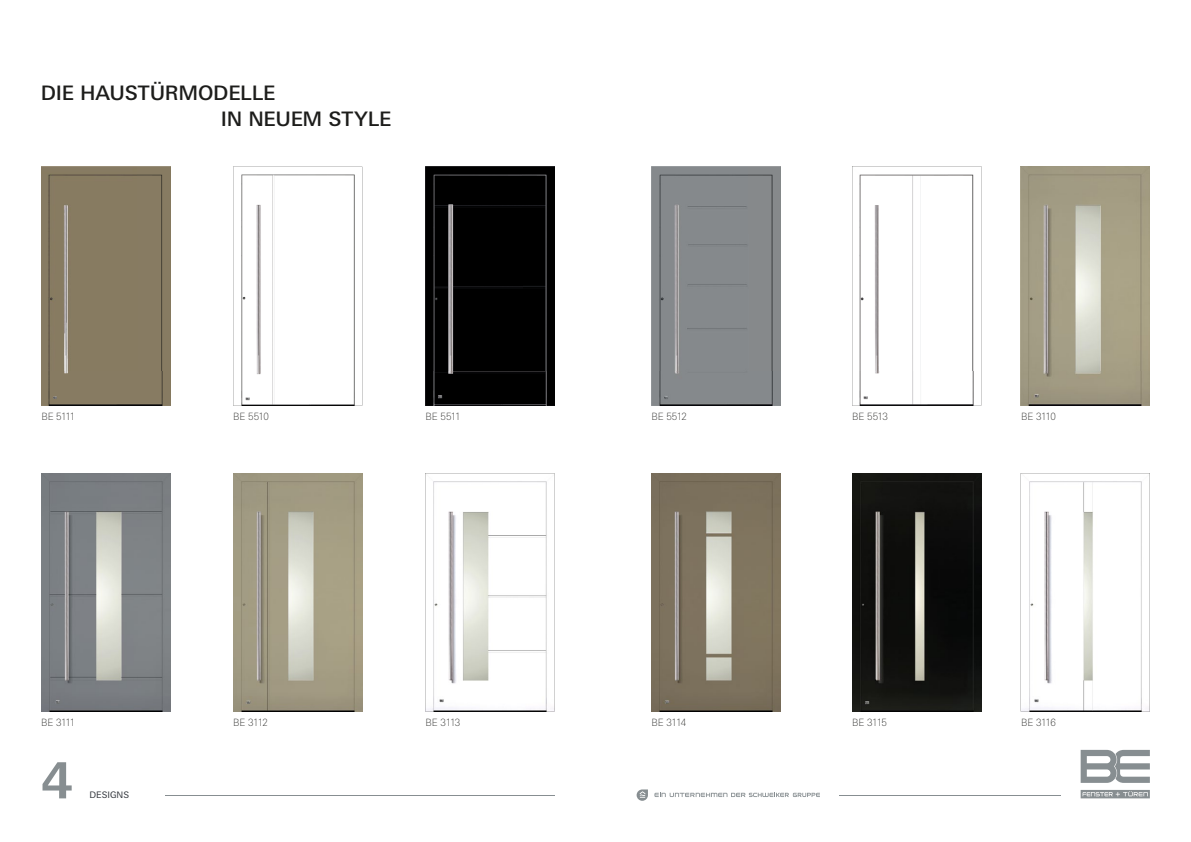
<style>
.page{position:relative;width:1191px;height:842px;background:#fff}
.page>*{position:absolute;margin:0;border:0;box-sizing:border-box;transform-origin:0 0}
.t1{font:700 50px "LT Univers Basic";color:#878e91}
.t2{font:500 20px/26.7px "LT Univers Basic";letter-spacing:-.01em;color:#1d1d1b}
.t3{font:100 10px "LT Univers Basic";letter-spacing:-.05em;color:#1d1d1b}
.t4{font:9px "LT Univers Basic";color:#33373d}
</style>
<div class="page">
<svg style="left:654px;top:793px;width:166px;height:4px"></svg>
<svg style="left:636px;top:789px;width:12px;height:12px"></svg>
<hr style="left:165px;top:795px;width:389px;height:1px;background:#878e91">
<hr style="left:839px;top:795px;width:221px;height:1px;background:#878e91">
<svg style="left:1080px;top:790px;width:69px;height:8px"></svg>
<svg style="left:1080px;top:750px;width:69px;height:33px"></svg>
<div style="left:41px;top:167px;width:129px;height:238px;background:#877b61"></div>
<img style="left:233px;top:473px;width:129px;height:238px">
<img style="left:41px;top:473px;width:129px;height:238px">
<svg style="left:233px;top:167px;width:129px;height:239px"></svg>
<img style="left:425px;top:167px;width:129px;height:238px">
<img style="left:651px;top:167px;width:129px;height:238px">
<svg style="left:425px;top:473px;width:129px;height:238px"></svg>
<img style="left:651px;top:473px;width:129px;height:238px">
<img style="left:852px;top:473px;width:129px;height:238px">
<svg style="left:1020px;top:473px;width:130px;height:238px"></svg>
<img style="left:1021px;top:166px;width:128px;height:240px">
<svg style="left:852px;top:166px;width:129px;height:240px"></svg>
<h2 class="t2" style="left:221px;top:79px;width:172px;text-indent:-180px">DIE HAUSTÜRMODELLE<br>IN NEUEM STYLE</h2>
<p class="t3" style="left:41px;top:411px;width:35px">BE 5111</p>
<p class="t3" style="left:233px;top:411px;width:37px">BE 5510</p>
<p class="t3" style="left:425px;top:411px;width:37px">BE 5511</p>
<p class="t3" style="left:651px;top:411px;width:37px">BE 5512</p>
<p class="t3" style="left:852px;top:411px;width:37px">BE 5513</p>
<p class="t3" style="left:1021px;top:411px;width:36px">BE 3110</p>
<p class="t3" style="left:41px;top:717px;width:36px">BE 3111</p>
<p class="t3" style="left:233px;top:717px;width:36px">BE 3112</p>
<p class="t3" style="left:425px;top:717px;width:36px">BE 3113</p>
<p class="t3" style="left:651px;top:717px;width:36px">BE 3114</p>
<p class="t3" style="left:852px;top:717px;width:36px">BE 3115</p>
<p class="t3" style="left:1021px;top:717px;width:36px">BE 3116</p>
<h1 class="t1" style="left:41px;top:750px;width:33px">4</h1>
<p class="t4" style="left:90px;top:790px;width:41px">DESIGNS</p>
</div>
